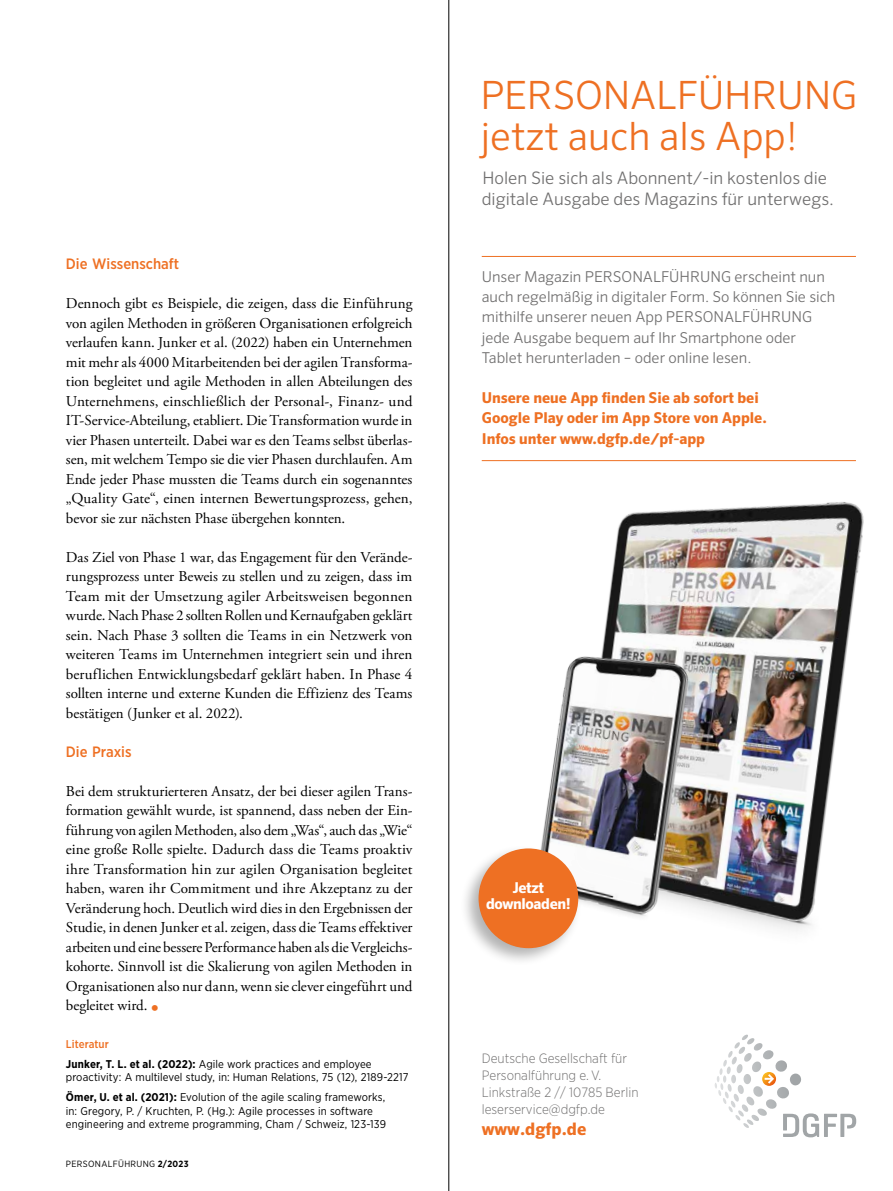
<style>
.page{position:relative;width:893px;height:1191px;background:#fff}
.page>*{position:absolute;margin:0;border:0;box-sizing:border-box;transform-origin:0 0}
.t1{font:300 39px/41.4px "Sero Pro";letter-spacing:-.005em;color:#ee7023}
.t2{font:300 17.25px/21.3px "Sero Pro";color:#706f6f}
.t3{font:700 17.25px "Sero Pro";color:#ee7023}
.t4{font:15px/19.5px "Adobe Garamond Pro";color:#000;text-align:justify}
.t5{font:300 15px/20.2px "Sero Pro";color:#706f6f}
.t6{font:700 15px/20.2px "Sero Pro";color:#ee7023}
.t7{font:500 15px "Gotham Narrow";letter-spacing:-.005em;color:#ee7023}
.t8{font:700 15px/15.8px "Sero Pro";letter-spacing:-.025em;color:#fff;text-align:center}
.t9{font:300 13.5px/17px "Gotham Narrow";color:#706f6f}
.t10{font:11.25px/20px "Gotham Narrow";letter-spacing:.005em;color:#000}
.t11{font:9px "Gotham Narrow";letter-spacing:.04em;color:#000}
.s1{font-family:"Adobe Garamond";font-size:21px;color:#ee7023}
.s2{font-weight:500;color:#ee7023}
.s3{font-weight:700}
</style>
<div class="page">
<svg style="left:715px;top:1034px;width:86px;height:54px"></svg>
<svg style="left:783px;top:1113px;width:73px;height:24px"></svg>
<hr style="left:482px;top:256px;width:374px;height:1px;background:#ee7023">
<hr style="left:482px;top:460px;width:374px;height:1px;background:#ee7023">
<img style="left:550px;top:460px;width:314px;height:471px">
<img style="left:541px;top:625px;width:166px;height:306px">
<div style="left:460px;top:844px;width:122px;height:123px;background:#000;opacity:.3"></div>
<div style="left:479px;top:848px;width:99px;height:100px;background:#ee7023;border-radius:50%"></div>
<hr style="left:449px;top:0;width:1px;height:1191px;background:#000">
<p class="t7" style="left:66px;top:254px;width:115px">Die Wissenschaft</p>
<p class="t4" style="left:66px;top:294px;width:348px">Dennoch gibt es Beispiele, die zeigen, dass die Einführung von agilen Methoden in größeren Organisationen erfolgreich verlaufen kann. Junker et al. (2022) haben ein Unternehmen mit mehr als 4000 Mitarbeitenden bei der agilen Transforma&shy;tion begleitet und agile Methoden in allen Abteilungen des Unternehmens, einschließlich der Personal‑, Finanz- und IT-Service-Abteilung, etabliert. Die Transformation wurde in vier Phasen unterteilt. Dabei war es den Teams selbst überlas&shy;sen, mit welchem Tempo sie die vier Phasen durchlaufen. Am Ende jeder Phase mussten die Teams durch ein sogenanntes „Quality Gate“, einen internen Bewertungsprozess, gehen, bevor sie zur nächsten Phase übergehen konnten.</p>
<p class="t4" style="left:66px;top:548px;width:348px">Das Ziel von Phase 1 war, das Engagement für den Verände&shy;rungsprozess unter Beweis zu stellen und zu zeigen, dass im Team mit der Umsetzung agiler Arbeitsweisen begonnen wurde. Nach Phase 2 sollten Rollen und Kernaufgaben geklärt sein. Nach Phase 3 sollten die Teams in ein Netzwerk von weiteren Teams im Unternehmen integriert sein und ihren beruflichen Entwicklungsbedarf geklärt haben. In Phase 4 sollten interne und externe Kunden die Effizienz des Teams bestätigen (Junker et al. 2022).</p>
<p class="t7" style="left:66px;top:742px;width:67px">Die Praxis</p>
<p class="t4" style="left:66px;top:782px;width:348px">Bei dem strukturierteren Ansatz, der bei dieser agilen Trans&shy;formation gewählt wurde, ist spannend, dass neben der Ein&shy;führung von agilen Methoden, also dem „Was“, auch das „Wie“ eine große Rolle spielte. Dadurch dass die Teams proaktiv ihre Transformation hin zur agilen Organisation begleitet haben, waren ihr Commitment und ihre Akzeptanz zu der Veränderung hoch. Deutlich wird dies in den Ergebnissen der Studie, in denen Junker et al. zeigen, dass die Teams effektiver arbeiten und eine bessere Performance haben als die Vergleichs&shy;kohorte. Sinnvoll ist die Skalierung von agilen Methoden in Organisationen also nur dann, wenn sie clever eingeführt und begleitet wird. <span class="s1">•</span></p>
<p class="t10" style="left:66px;top:1033px;width:307px"><span class="s2">Literatur<br></span><span class="s3">Junker, T. L. et al. (2022):</span> Agile work practices and employee</p>
<p class="t10" style="left:66px;top:1067px;width:344px">proactivity: A multilevel study, in: Human Relations, 75 (12), 2189-2217<br><span class="s3">Ömer, U. et al. (2021):</span> Evolution of the agile scaling frameworks,</p>
<p class="t10" style="left:66px;top:1103px;width:322px;line-height:13.5px">in: Gregory, P. / Kruchten, P. (Hg.): Agile processes in software engineering and extreme programming, Cham / Schweiz, 123-139</p>
<p class="t11" style="left:66px;top:1157px;width:124px">PERSONALFÜHRUNG <span class="s3">2/2023</span></p>
<h1 class="t1" style="left:480px;top:74px;width:379px">PERSONALFÜHRUNG jetzt auch als App!</h1>
<p class="t2" style="left:482px;top:167px;width:354px">Holen Sie sich als Abonnent/-in kostenlos die digitale Ausgabe des Magazins für unterwegs.</p>
<p class="t5" style="left:482px;top:266px;width:355px">Unser Magazin PERSONALFÜHRUNG erscheint nun auch regelmäßig in digitaler Form. So können Sie sich mithilfe unserer neuen App PERSONALFÜHRUNG jede Ausgabe bequem auf Ihr Smartphone oder Tablet herunterladen – oder online lesen.</p>
<p class="t6" style="left:482px;top:388px;width:287px">Unsere neue App finden Sie ab sofort bei<br>Google Play oder im App Store von Apple.<br>Infos unter www.dgfp.de/pf-app</p>
<p class="t8" style="left:486px;top:880px;width:86px">Jetzt downloaden!</p>
<p class="t9" style="left:482px;top:1049px;width:158px">Deutsche Gesellschaft für<br>Personalführung e. V.<br>Linkstraße 2 // 10785 Berlin leserservice@dgfp.de</p>
<p class="t3" style="left:482px;top:1118px;width:106px">www.dgfp.de</p>
</div>
